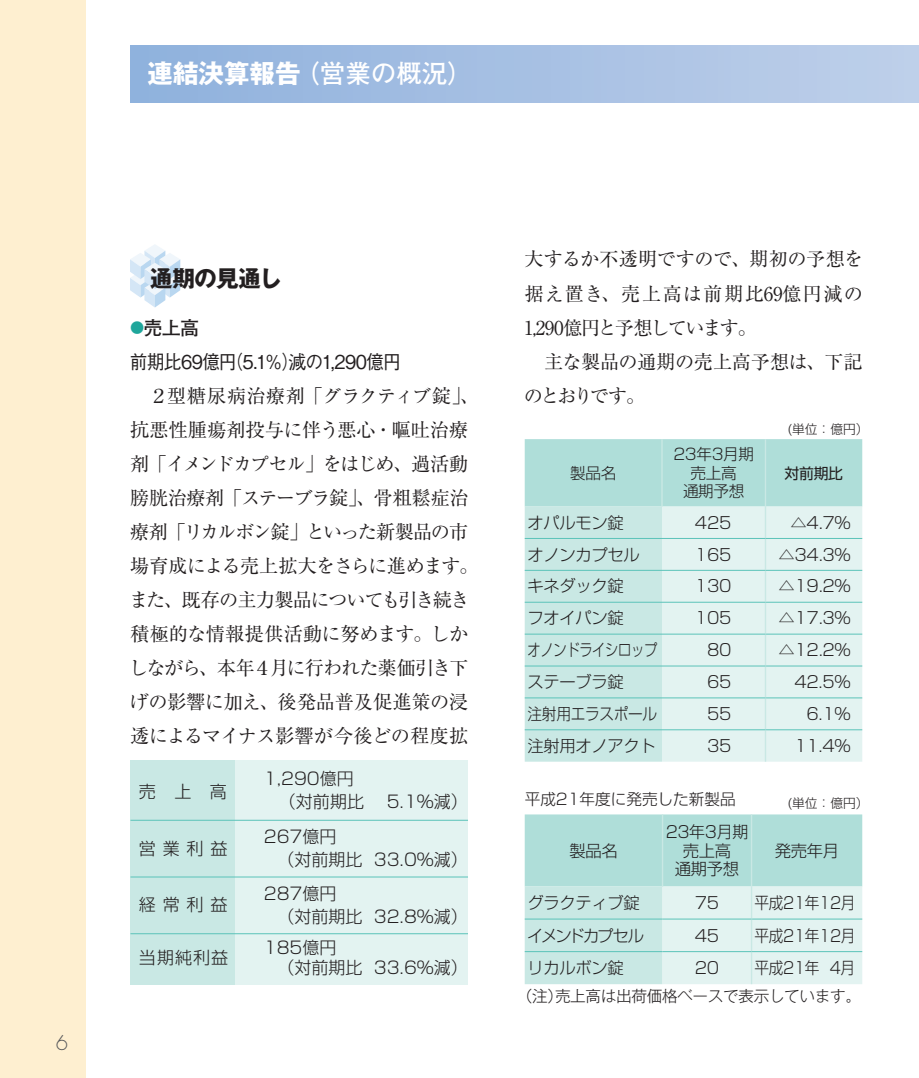
<style>
.page{position:relative;width:919px;height:1078px;background:#fff}
.page>*{position:absolute;margin:0;border:0;box-sizing:border-box;transform-origin:0 0}
.t1{font:25.6px "Futo Go B101 Pro Bold 90 pv RKSJ H";color:#fff}
.t2{font:22.6px "Gothic MB101 Pro Bold 90 pv RKSJ H";letter-spacing:-.025em;color:#231f20}
.t3{font:300 19.8px "Futura";color:#57585a}
.t4{font:19.2px/34px "Ryumin Pro Regular 90 pv RKSJ H";letter-spacing:-.025em;color:#231f20}
.t5{font:19.2px "Gothic BBB Pro Medium 90 pv RKSJ H";letter-spacing:-.04em;color:#231f20;scale:.93 1}
.t6{font:19.2px "Futo Go B101 Pro Bold 90 pv RKSJ H";color:#231f20}
.t7{font:17px/22.6px "Shin Go Pro Light 90 pv RKSJ H";color:#231f20}
.t8{font:16.2px/18.4px "Shin Go Pro Light 90 pv RKSJ H";letter-spacing:-.02em;color:#231f20;text-align:center}
.t9{font:16.2px "Shin Go Pro Light 90 pv RKSJ H";letter-spacing:-.02em;color:#231f20;scale:.9 1}
.t10{font:16.2px "Shin Go Pro Light 90 pv RKSJ H";letter-spacing:-.02em;color:#231f20;scale:.81 1}
.t11{font:16.2px "Shin Go Pro Light 90 pv RKSJ H";letter-spacing:-.125em;color:#231f20}
.t12{font:15.6px "Gothic MB101 Pro Light 90 pv RKSJ H";letter-spacing:-.02em;color:#231f20}
.t13{font:15.6px "Shin Go Pro Light 90 pv RKSJ H";color:#231f20}
.t14{font:15.6px/18.4px "Shin Go Pro Light 90 pv RKSJ H";letter-spacing:-.02em;color:#231f20;text-align:center}
.t15{font:14.8px "Shin Go Pro Regular 90 pv RKSJ H";color:#231f20}
.t16{font:12.8px "Shin Go Pro Light 90 pv RKSJ H";color:#231f20}
.s1{font-family:"Gothic MB101 Pro Bold 90 pv RKSJ H"}
.s2{font-size:14.2px;color:#1fa69b}
</style>
<div class="page">
<div style="left:0;top:0;width:85px;height:1077px;background:#feefd0"></div>
<div style="left:130px;top:45px;width:788px;height:57px;background:linear-gradient(to right,#8fb1dd,#becfea)"></div>
<svg style="left:130px;top:245px;width:50px;height:62px"></svg>
<div style="left:130px;top:760px;width:338px;height:224px;background:#e3f3f1"></div>
<div style="left:130px;top:760px;width:105px;height:224px;background:#c9e8e4"></div>
<hr style="left:130px;top:819px;width:338px;height:1px;background:#5bc3b9">
<hr style="left:130px;top:876px;width:338px;height:1px;background:#5bc3b9">
<hr style="left:130px;top:933px;width:338px;height:1px;background:#5bc3b9">
<svg style="left:524px;top:439px;width:338px;height:322px;background:#bde3df"></svg>
<div style="left:662px;top:506px;width:200px;height:255px;background:#e3f3f1"></div>
<hr style="left:524px;top:569px;width:138px;height:1px;background:#5bc3b9">
<hr style="left:765px;top:569px;width:97px;height:1px;background:#5bc3b9">
<hr style="left:524px;top:601px;width:138px;height:1px;background:#5bc3b9">
<hr style="left:765px;top:601px;width:97px;height:1px;background:#5bc3b9">
<hr style="left:524px;top:633px;width:138px;height:1px;background:#5bc3b9">
<hr style="left:765px;top:633px;width:97px;height:1px;background:#5bc3b9">
<hr style="left:524px;top:665px;width:138px;height:1px;background:#5bc3b9">
<hr style="left:765px;top:665px;width:97px;height:1px;background:#5bc3b9">
<hr style="left:524px;top:697px;width:138px;height:1px;background:#5bc3b9">
<hr style="left:765px;top:697px;width:97px;height:1px;background:#5bc3b9">
<hr style="left:524px;top:538px;width:138px;height:1px;background:#5bc3b9">
<hr style="left:765px;top:538px;width:97px;height:1px;background:#5bc3b9">
<hr style="left:524px;top:729px;width:138px;height:1px;background:#5bc3b9">
<hr style="left:765px;top:729px;width:97px;height:1px;background:#5bc3b9">
<hr style="left:764px;top:439px;width:2px;height:67px;background:#c9e8e4">
<hr style="left:661px;top:439px;width:1px;height:67px;background:#c9e8e4">
<hr style="left:764px;top:506px;width:2px;height:32px;background:#c9e8e4">
<hr style="left:764px;top:539px;width:2px;height:30px;background:#c9e8e4">
<hr style="left:764px;top:570px;width:2px;height:31px;background:#c9e8e4">
<hr style="left:764px;top:602px;width:2px;height:31px;background:#c9e8e4">
<hr style="left:764px;top:634px;width:2px;height:31px;background:#c9e8e4">
<hr style="left:764px;top:666px;width:2px;height:31px;background:#c9e8e4">
<hr style="left:764px;top:698px;width:2px;height:31px;background:#c9e8e4">
<hr style="left:764px;top:730px;width:2px;height:31px;background:#c9e8e4">
<hr style="left:662px;top:538px;width:103px;height:1px;background:#5bc3b9">
<hr style="left:662px;top:569px;width:103px;height:1px;background:#5bc3b9">
<hr style="left:662px;top:601px;width:103px;height:1px;background:#5bc3b9">
<hr style="left:662px;top:633px;width:103px;height:1px;background:#5bc3b9">
<hr style="left:662px;top:665px;width:103px;height:1px;background:#5bc3b9">
<hr style="left:662px;top:697px;width:103px;height:1px;background:#5bc3b9">
<hr style="left:662px;top:729px;width:103px;height:1px;background:#5bc3b9">
<svg style="left:524px;top:814px;width:338px;height:169px;background:#c5e7e3"></svg>
<hr style="left:661px;top:814px;width:2px;height:72px;background:#c9e8e4">
<hr style="left:750px;top:814px;width:2px;height:72px;background:#c9e8e4">
<hr style="left:524px;top:918px;width:138px;height:1px;background:#5bc3b9">
<hr style="left:751px;top:918px;width:111px;height:1px;background:#5bc3b9">
<hr style="left:524px;top:950px;width:138px;height:1px;background:#5bc3b9">
<hr style="left:751px;top:950px;width:111px;height:1px;background:#5bc3b9">
<hr style="left:750px;top:886px;width:2px;height:32px;background:#c9e8e4">
<hr style="left:750px;top:919px;width:2px;height:31px;background:#c9e8e4">
<hr style="left:750px;top:951px;width:2px;height:32px;background:#c9e8e4">
<hr style="left:662px;top:918px;width:89px;height:1px;background:#5bc3b9">
<hr style="left:662px;top:950px;width:89px;height:1px;background:#5bc3b9">
<h1 class="t1" style="left:147px;top:64px;width:327px"><span class="s1">連結決算報告</span>（営業の概況）</h1>
<p class="t3" style="left:56px;top:1033px;width:14px">6</p>
<p class="t2" style="left:150px;top:269px;width:133px">通期の見通し</p>
<p class="t6" style="left:130px;top:320px;width:71px"><span class="s2">●</span>売上高</p>
<p class="t5" style="left:130px;top:354px;width:293px">前期比69億円（5.1％）減の1,290億円</p>
<p class="t4" style="left:129px;top:381px;width:352px">　２型糖尿病治療剤「グラクティブ錠」、抗悪性腫瘍剤投与に伴う悪心・嘔吐治療剤「イメンドカプセル」をはじめ、過活動膀胱治療剤「ステーブラ錠」、骨粗鬆症治療剤「リカルボン錠」といった新製品の市場育成による売上拡大をさらに進めます。また、既存の主力製品についても引き続き積極的な情報提供活動に努めます。しかしながら、本年４月に行われた薬価引き下げの影響に加え、後発品普及促進策の浸透によるマイナス影響が今後どの程度拡</p>
<p class="t7" style="left:139px;top:782px;width:89px">売　上　高</p>
<p class="t7" style="left:279px;top:769px;width:87px;text-indent:-15px">1,290億円（対前期比</p>
<p class="t7" style="left:386px;top:792px;width:83px">5.1%減）</p>
<p class="t7" style="left:139px;top:839px;width:90px">営業利益</p>
<p class="t7" style="left:277px;top:827px;width:192px;text-indent:-14px">267億円<br>（対前期比 33.0%減）</p>
<p class="t7" style="left:139px;top:895px;width:90px">経常利益</p>
<p class="t7" style="left:277px;top:884px;width:192px;text-indent:-14px">287億円<br>（対前期比 32.8%減）</p>
<p class="t7" style="left:139px;top:948px;width:91px">当期純利益</p>
<p class="t7" style="left:277px;top:939px;width:192px;line-height:19.8px;text-indent:-14px">185億円<br>（対前期比 33.6%減）</p>
<p class="t4" style="left:524px;top:245px;width:341px">大するか不透明ですので、期初の予想を据え置き、売上高は前期比69億円減の<br>1,290億円と予想しています。<br>　主な製品の通期の売上高予想は、下記のとおりです。</p>
<p class="t13" style="left:570px;top:467px;width:48px">製品名</p>
<p class="t14" style="left:673px;top:447px;width:82px">23年3月期売上高<br>通期予想</p>
<p class="t16" style="left:787px;top:424px;width:83px">(単位：億円）</p>
<p class="t15" style="left:784px;top:467px;width:60px">対前期比</p>
<p class="t8" style="left:527px;top:515px;width:98px">オパルモン錠</p>
<p class="t8" style="left:695px;top:515px;width:38px">425</p>
<p class="t8" style="left:790px;top:515px;width:62px">△4.7％</p>
<p class="t8" style="left:527px;top:547px;width:114px">オノンカプセル</p>
<p class="t8" style="left:695px;top:547px;width:38px">165</p>
<p class="t8" style="left:778px;top:547px;width:74px">△34.3％</p>
<p class="t8" style="left:527px;top:579px;width:98px">キネダック錠</p>
<p class="t8" style="left:695px;top:579px;width:38px">130</p>
<p class="t8" style="left:778px;top:579px;width:74px">△19.2％</p>
<p class="t8" style="left:527px;top:611px;width:98px">フオイパン錠</p>
<p class="t8" style="left:695px;top:611px;width:38px">105</p>
<p class="t8" style="left:778px;top:611px;width:74px">△17.3％</p>
<p class="t10" style="left:527px;top:644px;width:162px">オノンドライシロップ</p>
<p class="t8" style="left:707px;top:643px;width:26px">80</p>
<p class="t8" style="left:778px;top:643px;width:74px">△12.2％</p>
<p class="t8" style="left:527px;top:675px;width:98px">ステーブラ錠</p>
<p class="t8" style="left:707px;top:675px;width:26px">65</p>
<p class="t8" style="left:794px;top:675px;width:58px">42.5％</p>
<p class="t9" style="left:527px;top:707px;width:146px">注射用エラスポール</p>
<p class="t8" style="left:707px;top:706px;width:26px">55</p>
<p class="t8" style="left:806px;top:706px;width:46px">6.1％</p>
<p class="t8" style="left:527px;top:738px;width:130px">注射用オノアクト</p>
<p class="t8" style="left:707px;top:738px;width:26px">35</p>
<p class="t8" style="left:794px;top:738px;width:58px">11.4％</p>
<p class="t13" style="left:524px;top:793px;width:212px">平成21年度に発売した新製品</p>
<p class="t16" style="left:787px;top:798px;width:83px">(単位：億円）</p>
<p class="t8" style="left:569px;top:843px;width:50px">製品名</p>
<p class="t8" style="left:665px;top:824px;width:84px">23年3月期売上高<br>通期予想</p>
<p class="t8" style="left:774px;top:843px;width:66px">発売年月</p>
<p class="t8" style="left:527px;top:895px;width:114px">グラクティブ錠</p>
<p class="t8" style="left:694px;top:895px;width:26px">75</p>
<p class="t9" style="left:754px;top:896px;width:114px">平成21年12月</p>
<p class="t11" style="left:527px;top:929px;width:118px">イメンドカプセル</p>
<p class="t8" style="left:694px;top:928px;width:26px">45</p>
<p class="t9" style="left:754px;top:929px;width:114px">平成21年12月</p>
<p class="t8" style="left:527px;top:960px;width:98px">リカルボン錠</p>
<p class="t8" style="left:694px;top:960px;width:26px">20</p>
<p class="t9" style="left:754px;top:961px;width:114px">平成21年 4月</p>
<p class="t12" style="left:517px;top:990px;width:345px">（注）売上高は出荷価格ベースで表示しています。</p>
</div>
